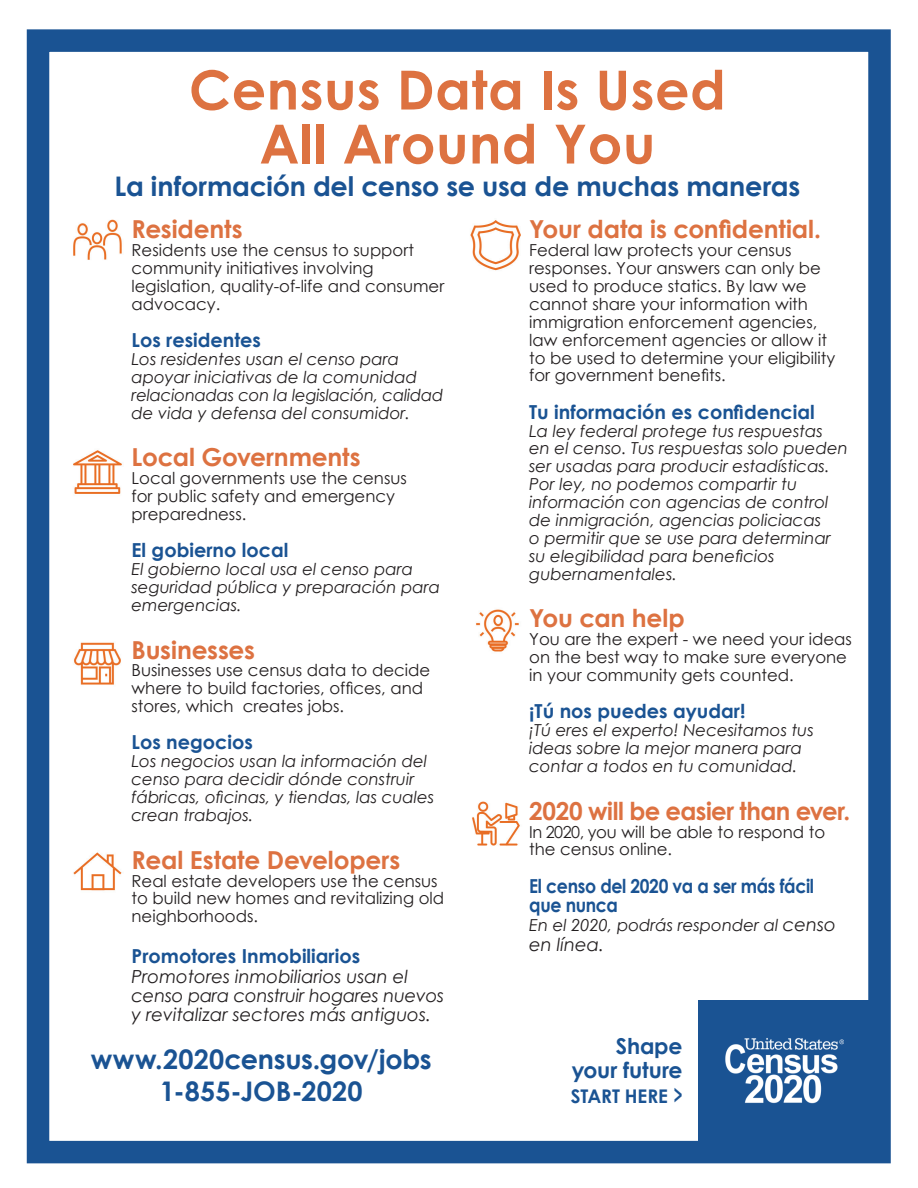
<style>
.page{position:relative;width:918px;height:1188px;background:#fff}
.page>*{position:absolute;margin:0;border:0;box-sizing:border-box;transform-origin:0 0}
.t1{font:700 54px/54px "Century Gothic";letter-spacing:.01em;color:#dd7241;text-align:center}
.t2{font:700 27px/32.4px "Century Gothic";letter-spacing:-.01em;color:#1a5393;text-align:center}
.t3{font:700 24.75px "Century Gothic";letter-spacing:-.01em;color:#dd7241}
.t4{font:700 21.9px/24.3px "Century Gothic";letter-spacing:-.005em;color:#1a5393;text-align:right}
.t5{font:700 19.35px "Century Gothic";color:#1a5393}
.t6{font:700 19.35px/19.4px "Century Gothic";letter-spacing:-.02em;color:#1a5393;scale:.9 1}
.t7{font:700 18.9px "Century Gothic";letter-spacing:-.005em;color:#1a5393}
.t8{font:italic 18px/19.4px "Century Gothic";color:#231f20}
.t9{font:16.5px/17.9px "Century Gothic";color:#231f20}
.t10{font:italic 16.5px/17.9px "Century Gothic";color:#231f20}
.s1{font-size:18px}
.s2{font-size:24.3px}
</style>
<div class="page">
<div style="left:27px;top:29px;width:864px;height:1134px;border:22px solid #1a5393"></div>
<img style="left:73px;top:219px;width:49px;height:41px">
<img style="left:73px;top:450px;width:49px;height:44px">
<img style="left:73px;top:642px;width:48px;height:43px">
<img style="left:73px;top:852px;width:49px;height:39px">
<img style="left:470px;top:220px;width:51px;height:51px">
<img style="left:476px;top:609px;width:43px;height:43px">
<img style="left:472px;top:801px;width:48px;height:45px">
<div style="left:698px;top:1000px;width:173px;height:142px;background:#1a5393"></div>
<img style="left:725px;top:1038px;width:119px;height:66px">
<h1 class="t1" style="left:189px;top:61px;width:538px">Census Data Is Used<br>All Around You</h1>
<h2 class="t2" style="left:114px;top:169px;width:687px">La información del censo se usa de muchas maneras</h2>
<h3 class="t3" style="left:132px;top:210px;width:113px">Residents</h3>
<p class="t9" style="left:132px;top:241px;width:314px">Residents use the census to support community initiatives involving legislation, quality-of-life and consumer advocacy.</p>
<p class="t5" style="left:132px;top:325px;width:131px">Los residentes</p>
<p class="t10" style="left:132px;top:350px;width:313px">Los residentes usan el censo para apoyar iniciativas de la comunidad relacionadas con la legislación, calidad de vida y defensa del consumidor.</p>
<h3 class="t3" style="left:132px;top:438px;width:231px">Local Governments</h3>
<p class="t9" style="left:132px;top:469px;width:277px">Local governments use the census for public safety and emergency preparedness.</p>
<p class="t5" style="left:132px;top:535px;width:158px">El gobierno local</p>
<p class="t10" style="left:132px;top:560px;width:310px">El gobierno local usa el censo para seguridad pública y preparación para emergencias.</p>
<h3 class="t3" style="left:132px;top:631px;width:125px">Businesses</h3>
<p class="t9" style="left:132px;top:661px;width:300px">Businesses use census data to decide where to build factories, offices, and stores, which creates jobs.</p>
<p class="t5" style="left:132px;top:728px;width:123px">Los negocios</p>
<p class="t10" style="left:132px;top:752px;width:304px">Los negocios usan la información del censo para decidir dónde construir fábricas, oficinas, y tiendas, las cuales crean trabajos.</p>
<h3 class="t3" style="left:132px;top:841px;width:270px">Real Estate Developers</h3>
<p class="t9" style="left:132px;top:871px;width:314px">Real estate developers use the census to build new homes and revitalizing old neighborhoods.</p>
<p class="t5" style="left:132px;top:941px;width:230px">Promotores Inmobiliarios</p>
<p class="t8" style="left:132px;top:966px;width:314px">Promotores inmobiliarios usan el censo para construir hogares nuevos y revitalizar sectores más antiguos.</p>
<h3 class="t3" style="left:529px;top:210px;width:293px">Your data is confidential.</h3>
<p class="t9" style="left:529px;top:241px;width:307px">Federal law protects your census responses. Your answers can only be used to produce statics. By law we cannot share your information with immigration enforcement agencies, law enforcement agencies or allow it to be used to determine your eligibility for government benefits.</p>
<p class="t5" style="left:529px;top:397px;width:287px">Tu información es confidencial</p>
<p class="t10" style="left:529px;top:421px;width:320px">La ley federal protege tus respuestas<br>en el censo. Tus respuestas solo pueden ser usadas para producir estadísticas.<br>Por ley, no podemos compartir tu información con agencias de control de inmigración, agencias policiacas<br>o permitir que se use para determinar su elegibilidad para beneficios gubernamentales.</p>
<h3 class="t3" style="left:529px;top:600px;width:157px">You can help</h3>
<p class="t9" style="left:529px;top:630px;width:324px">You are the expert - we need your ideas on the best way to make sure everyone in your community gets counted.</p>
<p class="t5" style="left:529px;top:697px;width:218px">¡Tú nos puedes ayudar!</p>
<p class="t10" style="left:529px;top:721px;width:286px">¡Tú eres el experto! Necesitamos tus ideas sobre la mejor manera para contar a todos en tu comunidad.</p>
<h3 class="t3" style="left:529px;top:792px;width:323px">2020 will be easier than ever.</h3>
<p class="t9" style="left:529px;top:822px;width:297px">In 2020, you will be able to respond to the census online.</p>
<p class="t6" style="left:529px;top:875px;width:318px">El censo del 2020 va a ser más fácil que nunca</p>
<p class="t10" style="left:529px;top:916px;width:308px">En el 2020, podrás responder al <span class="s1">censo</span></p>
<p class="t8" style="left:529px;top:935px;width:76px">en línea.</p>
<h2 class="t2" style="left:91px;top:1042px;width:343px">www.2020census.gov/jobs<br>1-855-JOB-2020</h2>
<h3 class="t4" style="left:572px;top:1033px;width:112px">Shape your future</h3>
<p class="t7" style="left:571px;top:1082px;width:113px">START HERE <span class="s2">&gt;</span></p>
</div>
